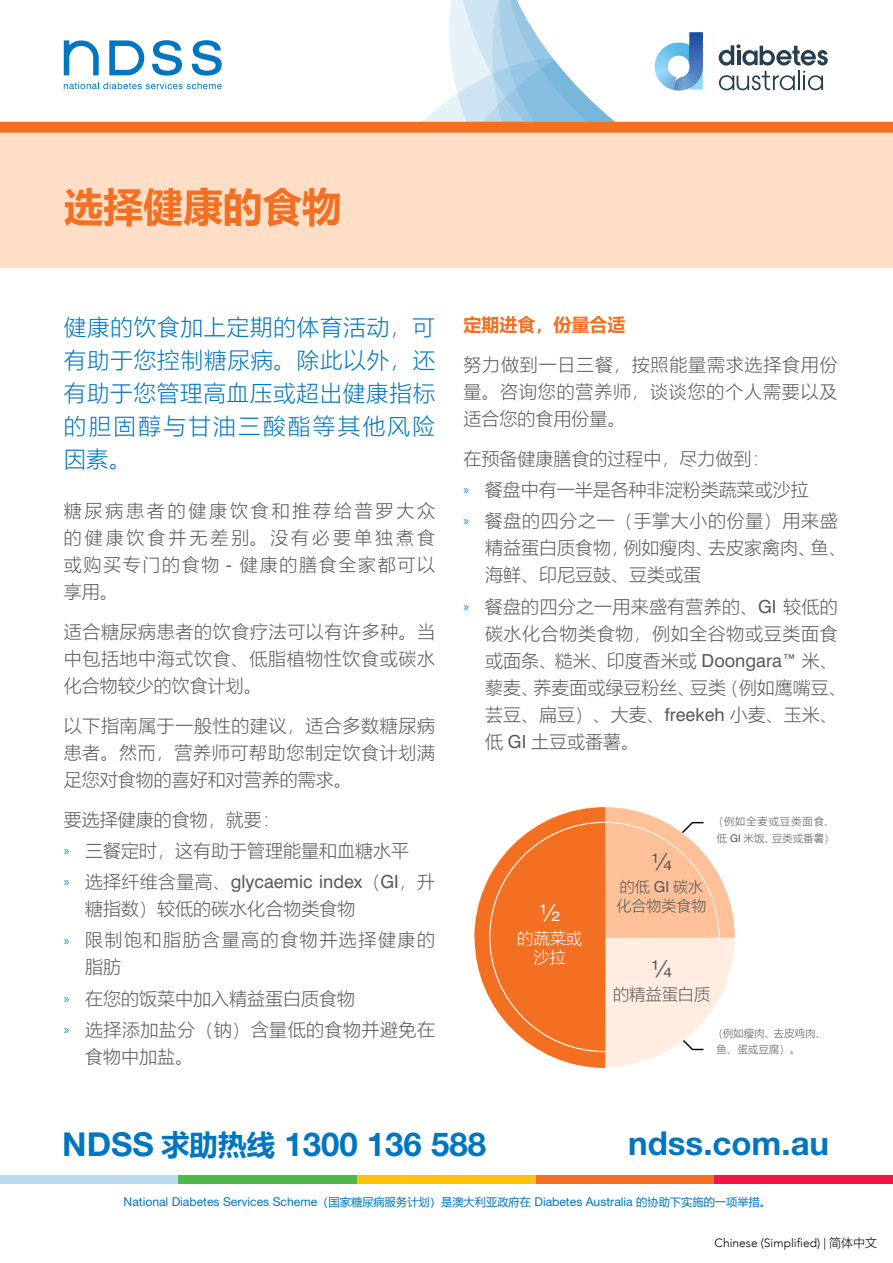
<style>
.page{position:relative;width:893px;height:1263px;background:#fff}
.page>*{position:absolute;margin:0;border:0;box-sizing:border-box;transform-origin:0 0}
.t1{font:700 39.75px "Microsoft Ya Hei UI";color:#f36f21}
.t2{font:700 33px "Helvetica Neue LT Std";color:#0076c0}
.t3{font:24.3px "Swiss 721 BT";color:#58595b}
.t4{font:24.3px "Swiss 721 BT";color:#fff}
.t5{font:22.5px/33px "Microsoft Ya Hei UI Light";letter-spacing:.04em;color:#0076c0;text-align:justify}
.t6{font:18px/27px "Microsoft Ya Hei UI Light";letter-spacing:.025em;color:#58595b;text-align:justify}
.t7{font:18px/31.2px "Microsoft Ya Hei UI Light";color:#58595b}
.t8{font:18px/31.2px "Microsoft Ya Hei UI Light";letter-spacing:.085em;color:#58595b}
.t9{font:18px "Swiss 721 BT";color:#58595b}
.t10{font:700 18px "Microsoft Ya Hei UI";color:#f36f21}
.t11{font:16.2px/18.9px "Microsoft Ya Hei UI Light";color:#fff;text-align:center}
.t12{font:16.2px "Microsoft Ya Hei UI Light";color:#58595b}
.t13{font:15px/18.9px "Microsoft Ya Hei UI Light";color:#58595b}
.t14{font:12.15px "Helvetica Neue LT Std";color:#0076c0}
.t15{font:300 12px "Avenir";color:#000}
.t16{font:10.5px/16.5px "Microsoft Ya Hei UI Light";letter-spacing:.07em;color:#58595b;text-align:center}
.t17{font:10.5px/16.5px "Microsoft Ya Hei UI Light";color:#58595b}
.s1{font-family:"Swiss 721 BT"}
.s2{font-family:"Myriad Pro";font-size:13.5px;color:#1a88c9}
.s3{font-family:"Microsoft Ya Hei UI Light"}
.s4{font-family:"Microsoft Ya Hei UI";font-size:28.5px}
.s5{font-family:"Microsoft Ya Hei UI";font-size:11.25px}
.s6{font-family:"Microsoft Ya Hei UI Light";font-weight:400}
</style>
<div class="page">
<div style="left:0;top:232px;width:893px;height:36px;background:#fedec7"></div>
<div style="left:0;top:133px;width:893px;height:99px;background:#fedec7"></div>
<svg style="left:0;top:0;width:893px;height:133px"></svg>
<div style="left:357px;top:1176px;width:179px;height:8px;background:#ffc20e"></div>
<div style="left:0;top:1176px;width:179px;height:8px;background:#bcdbf3"></div>
<div style="left:179px;top:1176px;width:178px;height:8px;background:#50b848"></div>
<div style="left:536px;top:1176px;width:178px;height:8px;background:#f36f21"></div>
<div style="left:714px;top:1176px;width:179px;height:8px;background:#ed1846"></div>
<svg style="left:474px;top:807px;width:261px;height:261px"></svg>
<h1 class="t1" style="left:64px;top:179px;width:280px">选择健康的食物</h1>
<p class="t5" style="left:64px;top:310px;width:373px">健康的饮食加上定期的体育活动，可有助于您控制糖尿病。除此以外，还有助于您管理高血压或超出健康指标的胆固醇与甘油三酸酯等其他风险因素。</p>
<p class="t6" style="left:64px;top:497px;width:373px">糖尿病患者的健康饮食和推荐给普罗大众的健康饮食并无差别。没有必要单独煮食或购买专门的食物 <span class="s1">-</span> 健康的膳食全家都可以享用。</p>
<p class="t6" style="left:64px;top:618px;width:373px">适合糖尿病患者的饮食疗法可以有许多种。当中包括地中海式饮食、低脂植物性饮食或碳水化合物较少的饮食计划。</p>
<p class="t6" style="left:64px;top:711px;width:373px">以下指南属于一般性的建议，适合多数糖尿病患者。然而，营养师可帮助您制定饮食计划满足您对食物的喜好和对营养的需求。</p>
<p class="t7" style="left:64px;top:803px;width:347px">要选择健康的食物，就要：<br><span class="s2">»</span> 三餐定时，这有助于管理能量和血糖水平</p>
<p class="t9" style="left:64px;top:871px;width:373px"><span class="s2">»</span> <span class="s3">选择纤维含量高、</span>glycaemic index<span class="s3">（</span>GI<span class="s3">，升</span></p>
<p class="t8" style="left:64px;top:893px;width:373px;text-indent:22px">糖指数）较低的碳水化合物类食物<br><span class="s2">»</span> 限制饱和脂肪含量高的食物并选择健康的</p>
<p class="t7" style="left:64px;top:951px;width:373px;text-indent:22px">脂肪<br><span class="s2">»</span> 在您的饭菜中加入精益蛋白质食物<br><span class="s2">»</span> 选择添加盐分（钠）含量低的食物并避免在</p>
<p class="t6" style="left:85px;top:1042px;width:109px">食物中加盐。</p>
<p class="t10" style="left:463px;top:312px;width:163px">定期进食，份量合适</p>
<p class="t6" style="left:463px;top:351px;width:376px">努力做到一日三餐，按照能量需求选择食用份量。咨询您的营养师，谈谈您的个人需要以及适合您的食用份量。</p>
<p class="t7" style="left:463px;top:442px;width:376px">在预备健康膳食的过程中，尽力做到：<br><span class="s2">»</span> 餐盘中有一半是各种非淀粉类蔬菜或沙拉<br><span class="s2">»</span> 餐盘的四分之一（手掌大小的份量）用来盛</p>
<p class="t7" style="left:485px;top:534px;width:363px;line-height:27px">精益蛋白质食物，例如瘦肉、去皮家禽肉、鱼、海鲜、印尼豆鼓、豆类或蛋</p>
<p class="t6" style="left:485px;top:592px;width:363px;text-align:left;text-indent:-22px"><span class="s2">»</span> 餐盘的四分之一用来盛有营养的、<span class="s1">GI</span> 较低的碳水化合物类食物，例如全谷物或豆类面食或面条、糙米、印度香米或 <span class="s1">Doongara™</span> 米、藜麦、荞麦面或绿豆粉丝、豆类（例如鹰嘴豆、芸豆、扁豆）、大麦、<span class="s1">freekeh</span> 小麦、玉米、低 <span class="s1">GI</span> 土豆或番薯。</p>
<h3 class="t4" style="left:539px;top:898px;width:22px">½</h3>
<p class="t11" style="left:517px;top:929px;width:66px">的蔬菜或沙拉</p>
<h3 class="t3" style="left:651px;top:846px;width:22px">¼</h3>
<p class="t13" style="left:616px;top:877px;width:91px">的低 <span class="s1">GI</span> 碳水化合物类食物</p>
<p class="t16" style="left:713px;top:813px;width:123px">（例如全麦或豆类面食、低 <span class="s1">GI</span> 米饭、豆类或番薯）</p>
<h3 class="t3" style="left:651px;top:953px;width:22px">¼</h3>
<p class="t12" style="left:613px;top:983px;width:99px">的精益蛋白质</p>
<p class="t17" style="left:716px;top:1024px;width:111px;text-indent:-4px">（例如瘦肉、去皮鸡肉、鱼、蛋或豆腐）。</p>
<h2 class="t2" style="left:62px;top:1124px;width:425px">NDSS <span class="s4">求助热线</span> 1300 136 588</h2>
<h2 class="t2" style="left:628px;top:1122px;width:203px">ndss.com.au</h2>
<p class="t14" style="left:124px;top:1194px;width:649px">National Diabetes Services Scheme<span class="s5">（国家糖尿病服务计划）是澳大利亚政府在</span> Diabetes Australia <span class="s5">的协助下实施的一项举措。</span></p>
<p class="t15" style="left:715px;top:1236px;width:164px">Chinese (Simplified) | <span class="s6">简体中文</span></p>
</div>
